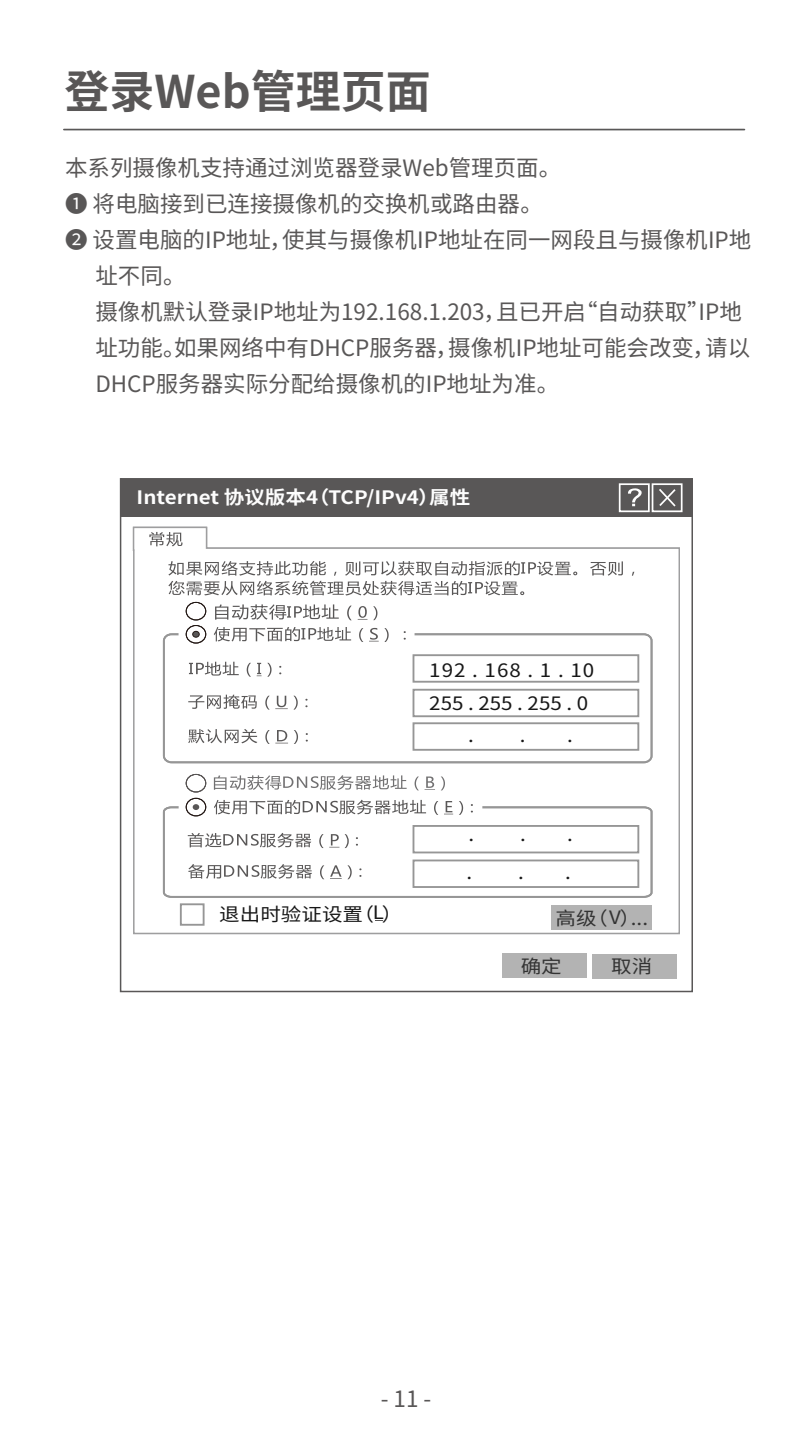
<style>
.page{position:relative;width:810px;height:1440px;background:#fff}
.page>*{position:absolute;margin:0;border:0;box-sizing:border-box;transform-origin:0 0}
.t1{font:700 45px "Source Han Sans CN";color:#595757}
.t2{font:22.5px "Source Han Sans CN";color:#595757}
.t3{font:18.45px/32.9px "Source Han Sans CN";color:#171717;scale:1.11 1}
.t4{font:700 18.45px "Source Han Sans CN";color:#fdfdfd;scale:1.11 1}
.t5{font:18.45px "Source Han Sans CN";color:#333;scale:1.11 1}
</style>
<div class="page">
<hr style="left:64px;top:129px;width:680px;height:1px;background:#595757">
<div style="left:120px;top:479px;width:572px;height:37px;background:#595757"></div>
<svg style="left:132px;top:526px;width:548px;height:409px"></svg>
<svg style="left:162px;top:632px;width:491px;height:132px"></svg>
<div style="left:179px;top:623px;width:235px;height:25px;background:#fff"></div>
<div style="left:186px;top:625px;width:20px;height:18px;border:1px solid #231815;border-radius:50%"></div>
<div style="left:179px;top:795px;width:303px;height:24px;background:#fff"></div>
<div style="left:186px;top:798px;width:20px;height:18px;border:1px solid #231815;border-radius:50%"></div>
<div style="left:186px;top:774px;width:20px;height:18px;border:1px solid #595757;border-radius:50%"></div>
<div style="left:186px;top:602px;width:20px;height:18px;border:1px solid #231815;border-radius:50%"></div>
<svg style="left:168px;top:561px;width:466px;height:35px"></svg>
<svg style="left:215px;top:604px;width:162px;height:16px"></svg>
<svg style="left:186px;top:627px;width:220px;height:17px"></svg>
<svg style="left:188px;top:729px;width:120px;height:15px"></svg>
<svg style="left:214px;top:775px;width:231px;height:15px"></svg>
<svg style="left:189px;top:662px;width:92px;height:15px"></svg>
<svg style="left:188px;top:695px;width:120px;height:15px"></svg>
<svg style="left:134px;top:527px;width:72px;height:19px"></svg>
<svg style="left:162px;top:800px;width:491px;height:99px"></svg>
<div style="left:413px;top:654px;width:226px;height:29px;border:2px solid #969696"></div>
<div style="left:413px;top:689px;width:226px;height:28px;border:2px solid #969696"></div>
<div style="left:413px;top:825px;width:226px;height:28px;border:2px solid #969696"></div>
<div style="left:180px;top:903px;width:25px;height:23px;border:2px solid #969696"></div>
<div style="left:413px;top:860px;width:226px;height:28px;border:2px solid #969696"></div>
<div style="left:413px;top:722px;width:226px;height:29px;border:2px solid #969696"></div>
<div style="left:552px;top:905px;width:100px;height:25px;background:#b3b3b3"></div>
<div style="left:502px;top:954px;width:85px;height:24px;background:#b3b3b3"></div>
<div style="left:592px;top:954px;width:85px;height:24px;background:#b3b3b3"></div>
<div style="left:619px;top:483px;width:31px;height:29px;border:2px solid #fff"></div>
<div style="left:652px;top:483px;width:31px;height:29px;border:2px solid #fff"></div>
<svg style="left:659px;top:489px;width:17px;height:18px"></svg>
<svg style="left:628px;top:488px;width:14px;height:18px"></svg>
<h1 class="t1" style="left:64px;top:66px;width:368px">登录Web管理页面</h1>
<p class="t2" style="left:65px;top:156px;width:498px">本系列摄像机支持通过浏览器登录Web管理页面。</p>
<p class="t2" style="left:65px;top:192px;width:479px">❶ 将电脑接到已连接摄像机的交换机或路由器。</p>
<p class="t2" style="left:65px;top:228px;width:688px">❷ 设置电脑的IP地址，使其与摄像机IP地址在同一网段且与摄像机IP地</p>
<p class="t2" style="left:95px;top:264px;width:92px">址不同。</p>
<p class="t2" style="left:95px;top:300px;width:648px">摄像机默认登录IP地址为192.168.1.203，且已开启“自动获取”IP地</p>
<p class="t2" style="left:95px;top:336px;width:656px">址功能。如果网络中有DHCP服务器，摄像机IP地址可能会改变，请以</p>
<p class="t2" style="left:95px;top:372px;width:465px">DHCP服务器实际分配给摄像机的IP地址为准。</p>
<p class="t4" style="left:137px;top:486px;width:302px">Internet 协议版本4（TCP/IPv4）属性</p>
<p class="t3" style="left:429px;top:654px;width:150px">192 . 168 . 1 . 10<br>255 . 255 . 255 . 0</p>
<p class="t3" style="left:468px;top:719px;width:7px">.</p>
<p class="t3" style="left:520px;top:719px;width:7px">.</p>
<p class="t3" style="left:567px;top:719px;width:7px">.</p>
<p class="t3" style="left:468px;top:818px;width:7px">.</p>
<p class="t3" style="left:520px;top:818px;width:7px">.</p>
<p class="t3" style="left:567px;top:818px;width:7px">.</p>
<p class="t3" style="left:466px;top:856px;width:7px">.</p>
<p class="t3" style="left:518px;top:856px;width:7px">.</p>
<p class="t3" style="left:565px;top:856px;width:7px">.</p>
<p class="t3" style="left:219px;top:898px;width:167px">退出时验证设置（ ）</p>
<p class="t5" style="left:555px;top:908px;width:85px">高级（ ）...</p>
<p class="t5" style="left:521px;top:956px;width:39px">确定</p>
<p class="t5" style="left:611px;top:956px;width:39px">取消</p>
<p class="t3" style="left:373px;top:896px;width:12px">L</p>
<p class="t5" style="left:609px;top:907px;width:12px">V</p>
<p class="t2" style="left:381px;top:1386px;width:52px">- 11 -</p>
</div>
